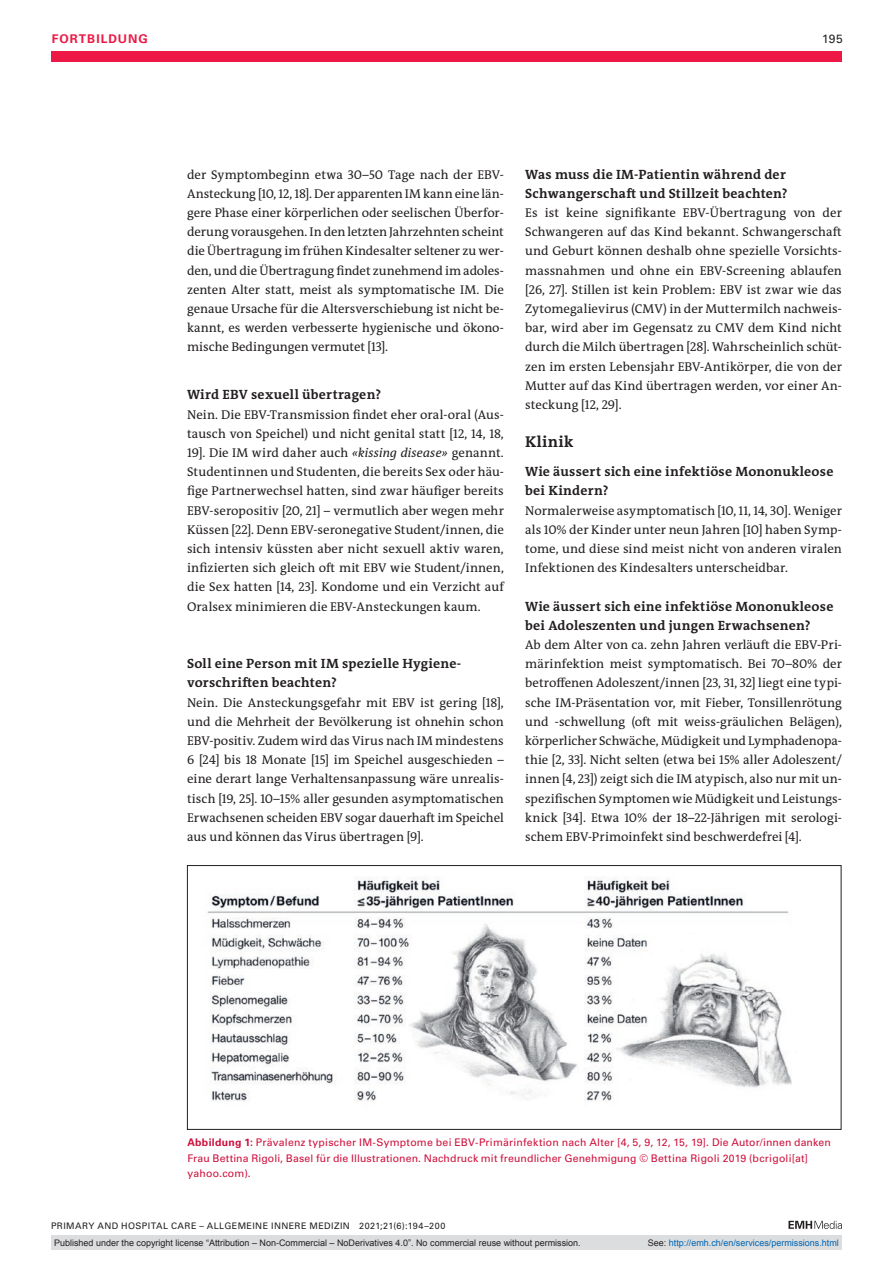
<style>
.page{position:relative;width:893px;height:1263px;background:#fff}
.page>*{position:absolute;margin:0;border:0;box-sizing:border-box;transform-origin:0 0}
.section-h1{font:700 15.75px "The Antiqua B W7";letter-spacing:.025em;color:#231f20}
.section-h2{font:700 13.5px/19.2px "The Antiqua B W7";letter-spacing:.02em;color:#231f20}
.section-pn{font:12.75px/19.2px "The Antiqua B W5 Plain";letter-spacing:.005em;color:#231f20;text-align:justify}
.ressort{font:700 12px "Univers LT Std";color:#ed1845}
.ressort-2{font:12px "Univers LT Std";color:#231f20}
.fig-caption{font:10.5px/15.8px "Univers LT Std";letter-spacing:.015em;color:#cd0f3b}
.t1{font:9px "Arial";color:#231f20}
.fusszeile{font:9px "Univers LT Std";letter-spacing:.05em;color:#231f20}
.t2{font:9px "Arial";color:#0066b3}
.s1{font-style:italic}
.s2{font-weight:700}
.s3{color:#231f20}
</style>
<div class="page">
<div style="left:51px;top:51px;width:791px;height:11px;background:#ed1845"></div>
<svg style="left:788px;top:1221px;width:54px;height:8px"></svg>
<img style="left:207px;top:877px;width:585px;height:225px">
<div style="left:187px;top:865px;width:654px;height:265px;border:1px solid #231f20"></div>
<div style="left:51px;top:1235px;width:791px;height:15px;background:#dcdddf"></div>
<p class="ressort" style="left:52px;top:31px;width:18px">FORTBILDUNG</p>
<p class="ressort-2" style="left:822px;top:31px;width:22px">195</p>
<p class="section-pn" style="left:187px;top:165px;width:318px">der Symptombeginn etwa 30–50 Tage nach der EBV-Ansteckung [10, 12, 18]. Der apparenten IM kann eine län&shy;gere Phase einer körperlichen oder seelischen Überfor&shy;derung vorausgehen. In den letzten Jahrzehnten scheint die Übertragung im frühen Kindesalter seltener zu wer&shy;den, und die Übertragung findet zunehmend im adoles&shy;zenten Alter statt, meist als symptomatische IM. Die genaue Ursache für die Altersverschiebung ist nicht be&shy;kannt, es werden verbesserte hygienische und ökono&shy;mische Bedingungen vermutet [13].</p>
<p class="section-h2" style="left:187px;top:385px;width:196px">Wird EBV sexuell übertragen?</p>
<p class="section-pn" style="left:187px;top:405px;width:318px">Nein. Die EBV-Transmission findet eher oral-oral (Aus&shy;tausch von Speichel) und nicht genital statt [12, 14, 18, 19]. Die IM wird daher auch <span class="s1">«kissing disease»</span> genannt.<br>Studentinnen und Studenten, die bereits Sex oder häu&shy;fige Partnerwechsel hatten, sind zwar häufiger bereits EBV-seropositiv [20, 21] – vermutlich aber wegen mehr Küssen [22]. Denn EBV-seronegative Student/innen, die sich intensiv küssten aber nicht sexuell aktiv waren, infizierten sich gleich oft mit EBV wie Student/innen, die Sex hatten [14, 23]. Kondome und ein Verzicht auf Oralsex minimieren die EBV-Ansteckungen kaum.</p>
<p class="section-h2" style="left:187px;top:654px;width:276px">Soll eine Person mit IM spezielle Hygiene&shy;vorschriften beachten?</p>
<p class="section-pn" style="left:187px;top:693px;width:318px">Nein. Die Ansteckungsgefahr mit EBV ist gering [18], und die Mehrheit der Bevölkerung ist ohnehin schon EBV-positiv. Zudem wird das Virus nach IM mindestens 6 [24] bis 18 Monate [15] im Speichel ausgeschieden – eine derart lange Verhaltensanpassung wäre unrealis&shy;tisch [19, 25]. 10–15% aller gesunden asymptomatischen Erwachsenen scheiden EBV sogar dauerhaft im Speichel aus und können das Virus übertragen [9].</p>
<p class="section-h2" style="left:525px;top:165px;width:264px">Was muss die IM-Patientin während der<br>Schwangerschaft und Stillzeit beachten?</p>
<p class="section-pn" style="left:525px;top:203px;width:318px">Es ist keine signifikante EBV-Übertragung von der Schwangeren auf das Kind bekannt. Schwangerschaft und Geburt können deshalb ohne spezielle Vorsichts&shy;massnahmen und ohne ein EBV-Screening ablaufen [26, 27]. Stillen ist kein Problem: EBV ist zwar wie das Zytomegalievirus (CMV) in der Muttermilch nachweis&shy;bar, wird aber im Gegensatz zu CMV dem Kind nicht durch die Milch übertragen [28]. Wahrscheinlich schüt&shy;zen im ersten Lebensjahr EBV-Antikörper, die von der Mutter auf das Kind übertragen werden, vor einer An&shy;steckung [12, 29].</p>
<p class="section-h1" style="left:525px;top:432px;width:50px">Klinik</p>
<p class="section-h2" style="left:525px;top:462px;width:310px">Wie äussert sich eine infektiöse Mononukleose bei Kindern?</p>
<p class="section-pn" style="left:525px;top:501px;width:318px">Normalerweise asymptomatisch [10, 11, 14, 30]. Weniger als 10% der Kinder unter neun Jahren [10] haben Symp&shy;tome, und diese sind meist nicht von anderen viralen Infektionen des Kindesalters unterscheidbar.</p>
<p class="section-h2" style="left:525px;top:597px;width:310px">Wie äussert sich eine infektiöse Mononukleose bei Adoleszenten und jungen Erwachsenen?</p>
<p class="section-pn" style="left:525px;top:635px;width:318px">Ab dem Alter von ca. zehn Jahren verläuft die EBV-Pri&shy;märinfektion meist symptomatisch. Bei 70–80% der betroffenen Adoleszent/innen [23, 31, 32] liegt eine typi&shy;sche IM-Präsentation vor, mit Fieber, Tonsillenrötung und -schwellung (oft mit weiss-gräulichen Belägen), körperlicher Schwäche, Müdigkeit und Lymphadenopa&shy;thie [2, 33]. Nicht selten (etwa bei 15% aller Adoleszent/ innen [4, 23]) zeigt sich die IM atypisch, also nur mit un&shy;spezifischen Symptomen wie Müdigkeit und Leistungs&shy;knick [34]. Etwa 10% der 18–22-Jährigen mit serologi&shy;schem EBV-Primoinfekt sind beschwerdefrei [4].</p>
<p class="fig-caption" style="left:187px;top:1134px;width:645px"><span class="s2">ABBILDUNG 1:</span> Prävalenz typischer IM-Symptome bei EBV-Primärinfektion nach Alter [4, 5, 9, 12, 15, 19]. Die Autor/innen danken<br>Frau Bettina Rigoli, Basel für die Illustrationen. Nachdruck mit freundlicher Genehmigung © Bettina Rigoli 2019 (bcrigoli[at] yahoo.com).</p>
<p class="fusszeile" style="left:51px;top:1220px;width:396px">PRIMARY AND HOSPITAL CARE – ALLGEMEINE INNERE MEDIZIN 2021;21(6):194–200</p>
<p class="t1" style="left:54px;top:1237px;width:528px">Published under the copyright license “Attribution – Non-Commercial – NoDerivatives 4.0”. No commercial reuse without permission.</p>
<p class="t2" style="left:648px;top:1237px;width:193px"><span class="s3">See:</span> http://emh.ch/en/services/permissions.html</p>
</div>
